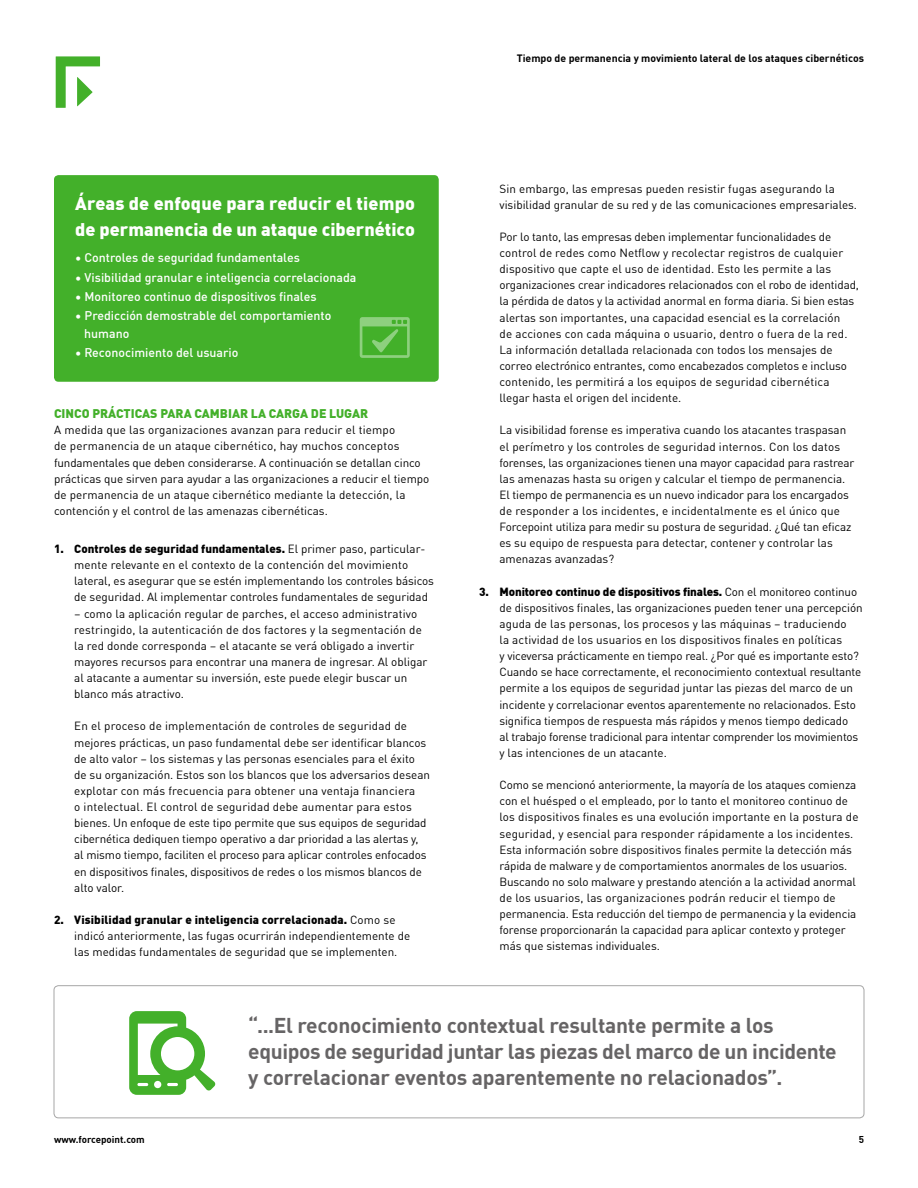
<style>
.page{position:relative;width:918px;height:1188px;background:#fff}
.page>*{position:absolute;margin:0;border:0;box-sizing:border-box;transform-origin:0 0}
.t1{font:700 21px/25.8px "DIN Offc Pro";letter-spacing:-.015em;color:#666465}
.t2{font:900 18px/25.8px "DIN Offc Pro";color:#fff}
.t3{font:500 12.3px/17.2px "DIN Offc Pro";color:#fff}
.t4{font:900 12.3px "DIN Offc Pro";color:#43b02a}
.t5{font:11.7px/16px "DIN Offc Pro";color:#000}
.t6{font:700 10.5px "DIN Offc Pro";color:#000}
.t7{font:700 9.75px "DIN Offc Pro";color:#000}
.s1{font-weight:900}
</style>
<div class="page">
<svg style="left:56px;top:56px;width:44px;height:52px"></svg>
<div style="left:54px;top:175px;width:385px;height:207px;background:#43b02a;border-radius:4px"></div>
<svg style="left:360px;top:317px;width:50px;height:41px"></svg>
<div style="left:54px;top:986px;width:810px;height:132px;border:1px solid #a6a6a6;border-radius:4px"></div>
<svg style="left:129px;top:1011px;width:87px;height:84px"></svg>
<p class="t6" style="left:517px;top:50px;width:349px">Tiempo de permanencia y movimiento lateral de los ataques cibernéticos</p>
<h2 class="t2" style="left:75px;top:190px;width:341px">Áreas de enfoque para reducir el tiempo de permanencia de un ataque cibernético</h2>
<p class="t3" style="left:75px;top:248px;width:226px">• Controles de seguridad fundamentales</p>
<p class="t3" style="left:75px;top:268px;width:283px">• Visibilidad granular e inteligencia correlacionada</p>
<p class="t3" style="left:75px;top:287px;width:243px">• Monitoreo continuo de dispositivos finales</p>
<p class="t3" style="left:84px;top:307px;width:249px;text-indent:-9px">• Predicción demostrable del comportamiento humano</p>
<p class="t3" style="left:75px;top:343px;width:165px">• Reconocimiento del usuario</p>
<p class="t4" style="left:54px;top:404px;width:316px">CINCO PRÁCTICAS PARA CAMBIAR LA CARGA DE LUGAR</p>
<p class="t5" style="left:54px;top:421px;width:377px">A medida que las organizaciones avanzan para reducir el tiempo<br>de permanencia de un ataque cibernético, hay muchos conceptos fundamentales que deben considerarse. A continuación se detallan cinco prácticas que sirven para ayudar a las organizaciones a reducir el tiempo de permanencia de un ataque cibernético mediante la detección, la contención y el control de las amenazas cibernéticas.</p>
<p class="t5" style="left:74px;top:540px;width:361px;text-indent:-20px"><span class="s1">1. Controles de seguridad fundamentales.</span> El primer paso, particular&shy;mente relevante en el contexto de la contención del movimiento lateral, es asegurar que se estén implementando los controles básicos de seguridad. Al implementar controles fundamentales de seguridad</p>
<p class="t5" style="left:74px;top:605px;width:355px">– como la aplicación regular de parches, el acceso administrativo restringido, la autenticación de dos factores y la segmentación de la red donde corresponda – el atacante se verá obligado a invertir mayores recursos para encontrar una manera de ingresar. Al obligar al atacante a aumentar su inversión, este puede elegir buscar un blanco más atractivo.</p>
<p class="t5" style="left:74px;top:717px;width:357px">En el proceso de implementación de controles de seguridad de mejores prácticas, un paso fundamental debe ser identificar blancos de alto valor – los sistemas y las personas esenciales para el éxito de su organización. Estos son los blancos que los adversarios desean explotar con más frecuencia para obtener una ventaja financiera<br>o intelectual. El control de seguridad debe aumentar para estos bienes. Un enfoque de este tipo permite que sus equipos de seguridad cibernética dediquen tiempo operativo a dar prioridad a las alertas y, al mismo tiempo, faciliten el proceso para aplicar controles enfocados en dispositivos finales, dispositivos de redes o los mismos blancos de alto valor.</p>
<p class="t5" style="left:74px;top:911px;width:337px;text-indent:-20px"><span class="s1">2. Visibilidad granular e inteligencia correlacionada.</span> Como se indicó anteriormente, las fugas ocurrirán independientemente de las medidas fundamentales de seguridad que se implementen.</p>
<p class="t5" style="left:500px;top:180px;width:359px">Sin embargo, las empresas pueden resistir fugas asegurando la visibilidad granular de su red y de las comunicaciones empresariales.</p>
<p class="t5" style="left:500px;top:228px;width:361px">Por lo tanto, las empresas deben implementar funcionalidades de control de redes como Netflow y recolectar registros de cualquier dispositivo que capte el uso de identidad. Esto les permite a las organizaciones crear indicadores relacionados con el robo de identidad, la pérdida de datos y la actividad anormal en forma diaria. Si bien estas alertas son importantes, una capacidad esencial es la correlación<br>de acciones con cada máquina o usuario, dentro o fuera de la red.<br>La información detallada relacionada con todos los mensajes de correo electrónico entrantes, como encabezados completos e incluso contenido, les permitirá a los equipos de seguridad cibernética llegar hasta el origen del incidente.</p>
<p class="t5" style="left:500px;top:421px;width:356px">La visibilidad forense es imperativa cuando los atacantes traspasan el perímetro y los controles de seguridad internos. Con los datos forenses, las organizaciones tienen una mayor capacidad para rastrear las amenazas hasta su origen y calcular el tiempo de permanencia.<br>El tiempo de permanencia es un nuevo indicador para los encargados de responder a los incidentes, e incidentalmente es el único que Forcepoint utiliza para medir su postura de seguridad. ¿Qué tan eficaz es su equipo de respuesta para detectar, contener y controlar las amenazas avanzadas?</p>
<p class="t5" style="left:500px;top:583px;width:365px;text-indent:-20px"><span class="s1">3. Monitoreo continuo de dispositivos finales.</span> Con el monitoreo continuo de dispositivos finales, las organizaciones pueden tener una percepción aguda de las personas, los procesos y las máquinas – traduciendo<br>la actividad de los usuarios en los dispositivos finales en políticas<br>y viceversa prácticamente en tiempo real. ¿Por qué es importante esto?<br>Cuando se hace correctamente, el reconocimiento contextual resultante permite a los equipos de seguridad juntar las piezas del marco de un incidente y correlacionar eventos aparentemente no relacionados. Esto significa tiempos de respuesta más rápidos y menos tiempo dedicado<br>al trabajo forense tradicional para intentar comprender los movimientos y las intenciones de un atacante.</p>
<p class="t5" style="left:500px;top:776px;width:361px">Como se mencionó anteriormente, la mayoría de los ataques comienza con el huésped o el empleado, por lo tanto el monitoreo continuo de los dispositivos finales es una evolución importante en la postura de seguridad, y esencial para responder rápidamente a los incidentes.<br>Esta información sobre dispositivos finales permite la detección más rápida de malware y de comportamientos anormales de los usuarios.<br>Buscando no solo malware y prestando atención a la actividad anormal de los usuarios, las organizaciones podrán reducir el tiempo de permanencia. Esta reducción del tiempo de permanencia y la evidencia forense proporcionarán la capacidad para aplicar contexto y proteger más que sistemas individuales.</p>
<h1 class="t1" style="left:248px;top:1011px;width:590px">“...El reconocimiento contextual resultante permite a los equipos de seguridad juntar las piezas del marco de un incidente y correlacionar eventos aparentemente no relacionados”.</h1>
<p class="t7" style="left:54px;top:1132px;width:92px">www.forcepoint.com</p>
<p class="t7" style="left:859px;top:1132px;width:7px">5</p>
</div>
